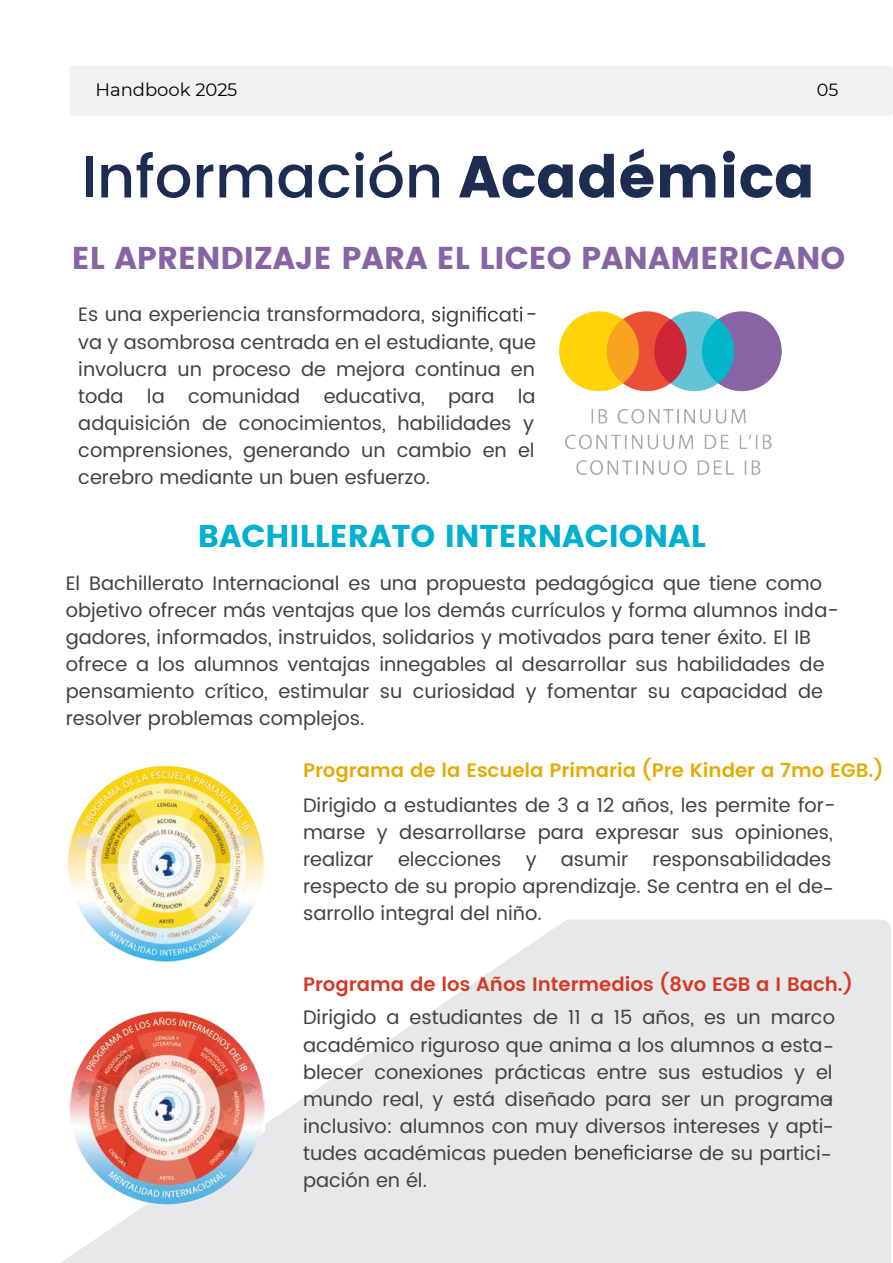
<style>
.page{position:relative;width:893px;height:1263px;background:#fff}
.page>*{position:absolute;margin:0;border:0;box-sizing:border-box;transform-origin:0 0}
.t1{font:500 58.95px "Poppins";color:#1d2d52}
.t2{font:700 31.5px "Poppins";color:#8864a5}
.t3{font:700 31.5px "Poppins";color:#00b0d0}
.t4{font:19.5px/27px "Poppins";color:#414142}
.t5{font:600 19.5px "Poppins";color:#e5ab05}
.t6{font:600 19.5px "Poppins";color:#d33924}
.t7{font:18px "Montserrat";color:#010101}
.t8{font:17.7px "Montserrat";color:#010101}
.s1{font-weight:700}
</style>
<div class="page">
<svg style="left:61px;top:919px;width:830px;height:344px;fill:#e7e8e9"></svg>
<div style="left:70px;top:66px;width:823px;height:50px;background:#f1f1f2;border-radius:3px"></div>
<svg style="left:432px;top:306px;width:90px;height:21px"></svg>
<svg style="left:575px;top:1144px;width:117px;height:16px;background:#b8b9ba"></svg>
<img style="left:69px;top:1010px;width:195px;height:195px">
<img style="left:559px;top:311px;width:223px;height:164px">
<img style="left:68px;top:765px;width:196px;height:196px">
<p class="t7" style="left:95px;top:77px;width:144px">Handbook 2025</p>
<p class="t8" style="left:817px;top:78px;width:23px">05</p>
<h1 class="t1" style="left:81px;top:133px;width:735px">Información <span class="s1">Académica</span></h1>
<h2 class="t2" style="left:72px;top:240px;width:775px">EL APRENDIZAJE PARA EL LICEO PANAMERICANO</h2>
<p class="t4" style="left:78px;top:302px;width:348px">Es una experiencia transformadora,</p>
<p class="t4" style="left:78px;top:302px;width:461px;text-indent:448px">- va y asombrosa centrada en el estudiante, que involucra un proceso de mejora continua en toda la comunidad educativa, para la adquisición de conocimientos, habilidades y comprensiones, generando un cambio en el cerebro mediante un buen esfuerzo.</p>
<h2 class="t3" style="left:198px;top:518px;width:509px">BACHILLERATO INTERNACIONAL</h2>
<p class="t4" style="left:66px;top:570px;width:775px">El Bachillerato Internacional es una propuesta pedagógica que tiene como objetivo ofrecer más ventajas que los demás currículos y forma alumnos inda&shy;gadores, informados, instruidos, solidarios y motivados para tener éxito. El IB ofrece a los alumnos ventajas innegables al desarrollar sus habilidades de pensamiento crítico, estimular su curiosidad y fomentar su capacidad de resolver problemas complejos.</p>
<p class="t5" style="left:303px;top:755px;width:582px">Programa de la Escuela Primaria (Pre Kinder a 7mo EGB.)</p>
<p class="t4" style="left:303px;top:792px;width:534px">Dirigido a estudiantes de 3 a 12 años, les permite for&shy;marse y desarrollarse para expresar sus opiniones, realizar elecciones y asumir responsabilidades respecto de su propio aprendizaje. Se centra en el de&shy;sarrollo integral del niño.</p>
<p class="t6" style="left:303px;top:970px;width:551px">Programa de los Años Intermedios (8vo EGB a I Bach.)</p>
<p class="t4" style="left:303px;top:1005px;width:533px">Dirigido a estudiantes de 11 a 15 años, es un marco académico riguroso que anima a los alumnos a esta blecer conexiones prácticas entre sus estudios y el mundo real, y está diseñado para ser un programa inclusivo: alumnos con muy diversos intereses y apti-</p>
<p class="t4" style="left:823px;top:1034px;width:13px">-</p>
<p class="t4" style="left:823px;top:1087px;width:13px">-</p>
<p class="t4" style="left:303px;top:1140px;width:266px">tudes académicas pueden</p>
<p class="t4" style="left:699px;top:1140px;width:123px">de su partici</p>
<p class="t4" style="left:303px;top:1167px;width:125px">pación en él.</p>
<p class="t4" style="left:821px;top:1143px;width:13px">-</p>
</div>
